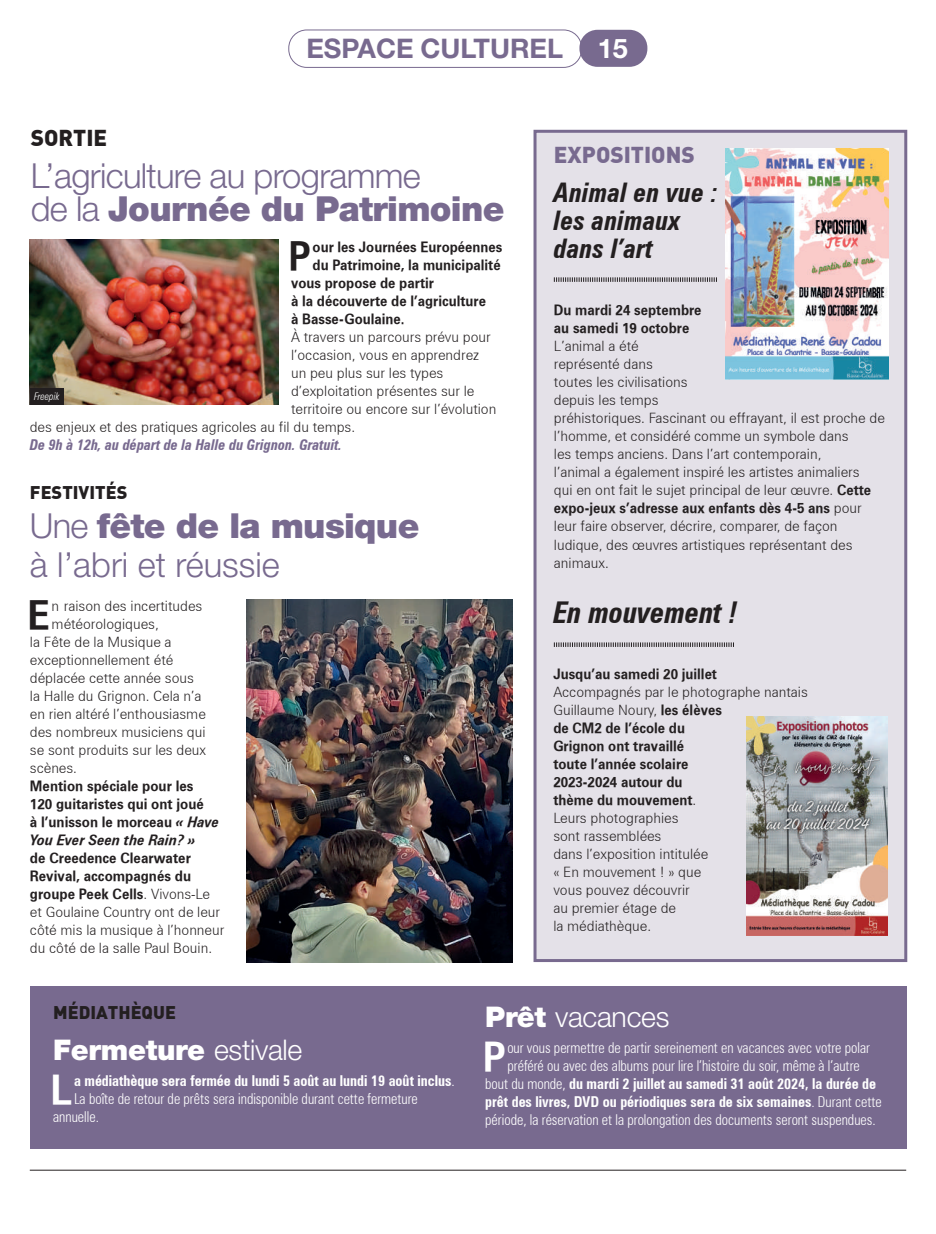
<style>
.page{position:relative;width:936px;height:1234px;background:#fff}
.page>*{position:absolute;margin:0;border:0;box-sizing:border-box;transform-origin:0 0}
.t1{font:40.05px "Zurich Bold BT";color:#fff;scale:.95 1}
.t2{font:39.3px "Zurich Bold BT";color:#231f20;scale:.95 1}
.t3{font:39.3px "Zurich Bold BT";color:#231f20;scale:.94 1}
.t4{font:300 34.5px/33px "Helvetica Neue LT Std";letter-spacing:-.02em;color:#786a8f}
.t5{font:300 34.5px/38.5px "Helvetica Neue LT Std";color:#786a8f}
.t6{font:30px "Zurich Bold Condensed Italic BT";color:#231f20;scale:.95 1}
.t7{font:900 28.5px "Helvetica Neue LT Std";letter-spacing:-.01em;color:#fff}
.t8{font:300 28.5px "Helvetica Neue LT Std";letter-spacing:-.01em;color:#fff}
.t9{font:27px/28px "Zurich Bold Condensed Italic BT";letter-spacing:.01em;color:#231f20;scale:.95 1}
.t10{font:700 27px "Helvetica Neue LT Std";color:#786a8f}
.t11{font:700 27px "Helvetica Neue LT Std";color:#fff}
.t12{font:900 22.5px "DIN";color:#786a8f}
.t13{font:900 22.5px "DIN";color:#231f20}
.t14{font:900 18px "DIN";color:#231f20}
.t15{font:300 condensed 15px/18px "Zurich BT";color:#fff;scale:.95 1}
.t16{font:15px/18px "Zurich Bold Condensed BT";color:#fff;scale:.95 1}
.t17{font:15px "Zurich Bold Condensed Italic BT";color:#786a8f;scale:.95 1}
.t18{font:14.25px/18px "Zurich Light BT";color:#231f20;scale:.95 1}
.t19{font:14.25px/18px "Zurich Bold BT";color:#231f20;scale:.94 1}
.t20{font:14.25px/18px "Zurich Bold BT";color:#231f20;scale:.95 1}
.t21{font:14.25px "Zurich Bold Italic BT";color:#231f20;scale:.95 1}
.t22{font:italic 300 condensed 10.5px "Zurich BT";color:#fff;scale:.95 1}
.s1{font-weight:900}
.s2{font-family:"Zurich Bold Italic BT"}
.s3{font-family:"Zurich Light BT"}
.s4{font-family:"Zurich Bold BT"}
.s5{font-weight:300}
.s6{font-family:"Zurich BT";font-weight:300;font-stretch:condensed}
</style>
<div class="page">
<hr style="left:30px;top:1169px;width:876px;height:1px;background:#231f20">
<img style="left:246px;top:600px;width:266px;height:361px">
<div style="left:533px;top:130px;width:374px;height:831px;background:#e4e1e8;border:3px solid #786a8f"></div>
<svg style="left:554px;top:642px;width:180px;height:4px"></svg>
<svg style="left:554px;top:277px;width:163px;height:5px"></svg>
<div style="left:288px;top:30px;width:293px;height:38px;border:1px solid #786a8f;border-radius:18px"></div>
<div style="left:579px;top:30px;width:68px;height:37px;background:#786a8f;border-radius:18px"></div>
<img style="left:746px;top:716px;width:141px;height:219px">
<img style="left:725px;top:148px;width:163px;height:231px">
<img style="left:30px;top:239px;width:248px;height:165px">
<div style="left:30px;top:388px;width:34px;height:16px;background:#231f20"></div>
<div style="left:30px;top:986px;width:875px;height:162px;background:#786a8f"></div>
<h3 class="t10" style="left:306px;top:32px;width:258px">ESPACE CULTUREL</h3>
<h3 class="t11" style="left:597px;top:31px;width:32px">15</h3>
<h3 class="t13" style="left:31px;top:123px;width:78px">SORTIE</h3>
<h3 class="t4" style="left:31px;top:158px;width:475px">L’agriculture au programme<br>de la <span class="s1">Journée du Patrimoine</span></h3>
<h2 class="t3" style="left:288px;top:232px;width:25px">P</h2>
<p class="t19" style="left:312px;top:238px;width:203px">our les Journées Européennes</p>
<p class="t19" style="left:312px;top:256px;width:202px">du Patrimoine, la municipalité</p>
<p class="t19" style="left:291px;top:274px;width:154px">vous propose de partir</p>
<p class="t19" style="left:291px;top:292px;width:209px">à la découverte de l’agriculture</p>
<p class="t19" style="left:291px;top:310px;width:122px">à Basse-Goulaine.</p>
<p class="t18" style="left:291px;top:328px;width:212px">À travers un parcours prévu pour</p>
<p class="t18" style="left:291px;top:346px;width:199px">l’occasion, vous en apprendrez</p>
<p class="t18" style="left:291px;top:364px;width:162px">un peu plus sur les types</p>
<p class="t18" style="left:291px;top:382px;width:194px">d’exploitation présentes sur le</p>
<p class="t18" style="left:291px;top:400px;width:218px">territoire ou encore sur l’évolution</p>
<p class="t18" style="left:30px;top:418px;width:344px">des enjeux et des pratiques agricoles au fil du temps.</p>
<p class="t17" style="left:30px;top:436px;width:330px">De 9h à 12h, au départ de la Halle du Grignon. Gratuit.</p>
<p class="t22" style="left:34px;top:390px;width:28px">Freepik</p>
<p class="t14" style="left:30px;top:480px;width:99px">FESTIVITÉS</p>
<h3 class="t5" style="left:30px;top:506px;width:391px">Une <span class="s1">fête de la musique </span>à l’abri et réussie</h3>
<h2 class="t2" style="left:27px;top:591px;width:25px">E</h2>
<p class="t18" style="left:52px;top:596px;width:160px">n raison des incertitudes</p>
<p class="t18" style="left:52px;top:614px;width:114px">météorologiques,</p>
<p class="t18" style="left:30px;top:632px;width:151px">la Fête de la Musique a</p>
<p class="t18" style="left:30px;top:650px;width:152px">exceptionnellement été</p>
<p class="t18" style="left:30px;top:668px;width:174px">déplacée cette année sous</p>
<p class="t18" style="left:30px;top:686px;width:182px">la Halle du Grignon. Cela n’a</p>
<p class="t18" style="left:30px;top:704px;width:186px">en rien altéré l’enthousiasme</p>
<p class="t18" style="left:30px;top:722px;width:186px">des nombreux musiciens qui</p>
<p class="t18" style="left:30px;top:740px;width:187px">se sont produits sur les deux</p>
<p class="t18" style="left:30px;top:758px;width:51px">scènes.</p>
<p class="t20" style="left:30px;top:776px;width:201px">Mention spéciale pour les<br>120 guitaristes qui ont joué<br>à l’unisson le morceau <span class="s2">« Have</span></p>
<p class="t21" style="left:30px;top:831px;width:176px">You Ever Seen the Rain? »</p>
<p class="t20" style="left:30px;top:848px;width:191px">de Creedence Clearwater<br>Revival, accompagnés du groupe Peek Cells<span class="s3">. Vivons-Le</span></p>
<p class="t18" style="left:30px;top:902px;width:206px">et Goulaine Country ont de leur côté mis la musique à l’honneur du côté de la salle Paul Bouin.</p>
<h3 class="t12" style="left:554px;top:140px;width:142px">EXPOSITIONS</h3>
<h3 class="t9" style="left:554px;top:178px;width:174px">Animal en vue : les animaux dans l’art</h3>
<p class="t19" style="left:554px;top:301px;width:159px">Du mardi 24 septembre au samedi 19 octobre</p>
<p class="t18" style="left:554px;top:337px;width:350px">L’animal a été<br>représenté dans<br>toutes les civilisations<br>depuis les temps<br>préhistoriques. Fascinant ou effrayant, il est proche de l’homme, et considéré comme un symbole dans<br>les temps anciens. Dans l’art contemporain,<br>l’animal a également inspiré les artistes animaliers<br>qui en ont fait le sujet principal de leur œuvre. <span class="s4">Cette</span></p>
<p class="t19" style="left:554px;top:499px;width:329px">expo-jeux s’adresse aux enfants dès 4-5 ans <span class="s3">pour</span></p>
<p class="t18" style="left:554px;top:517px;width:316px">leur faire observer, décrire, comparer, de façon ludique, des œuvres artistiques représentant des animaux.</p>
<h3 class="t6" style="left:553px;top:593px;width:196px">En mouvement !</h3>
<p class="t19" style="left:553px;top:664px;width:176px">Jusqu’au samedi 20 juillet</p>
<p class="t18" style="left:553px;top:682px;width:269px">Accompagnés par le photographe nantais<br>Guillaume Noury, <span class="s4">les élèves</span></p>
<p class="t19" style="left:553px;top:718px;width:154px">de CM2 de l’école du<br>Grignon ont travaillé toute l’année scolaire<br>2023-2024 autour du thème du mouvement<span class="s3">.</span></p>
<p class="t18" style="left:553px;top:808px;width:164px">Leurs photographies sont rassemblées<br>dans l’exposition intitulée « En mouvement ! » que vous pouvez découvrir<br>au premier étage de<br>la médiathèque.</p>
<p class="t14" style="left:53px;top:1000px;width:124px">MÉDIATHÈQUE</p>
<h3 class="t7" style="left:53px;top:1032px;width:251px">Fermeture <span class="s5">estivale</span></h3>
<h1 class="t1" style="left:50px;top:1065px;width:24px">L</h1>
<p class="t16" style="left:74px;top:1071px;width:402px">a médiathèque sera fermée du lundi 5 août au lundi 19 août inclus<span class="s6">.</span></p>
<p class="t15" style="left:53px;top:1089px;width:385px;text-indent:21px">La boîte de retour de prêts sera indisponible durant cette fermeture annuelle.</p>
<h3 class="t8" style="left:485px;top:998px;width:186px"><span class="s1">Prêt</span> vacances</h3>
<h1 class="t1" style="left:482px;top:1032px;width:26px">P</h1>
<p class="t15" style="left:507px;top:1038px;width:383px">our vous permettre de partir sereinement en vacances avec votre polar préféré ou avec des albums pour lire l’histoire du soir, même à l’autre</p>
<p class="t16" style="left:485px;top:1074px;width:419px"><span class="s6">bout du monde,</span> du mardi 2 juillet au samedi 31 août 2024, la durée de prêt des livres, DVD ou périodiques sera de six semaines<span class="s6">. Durant cette</span></p>
<p class="t15" style="left:485px;top:1110px;width:412px">période, la réservation et la prolongation des documents seront suspendues.</p>
</div>
